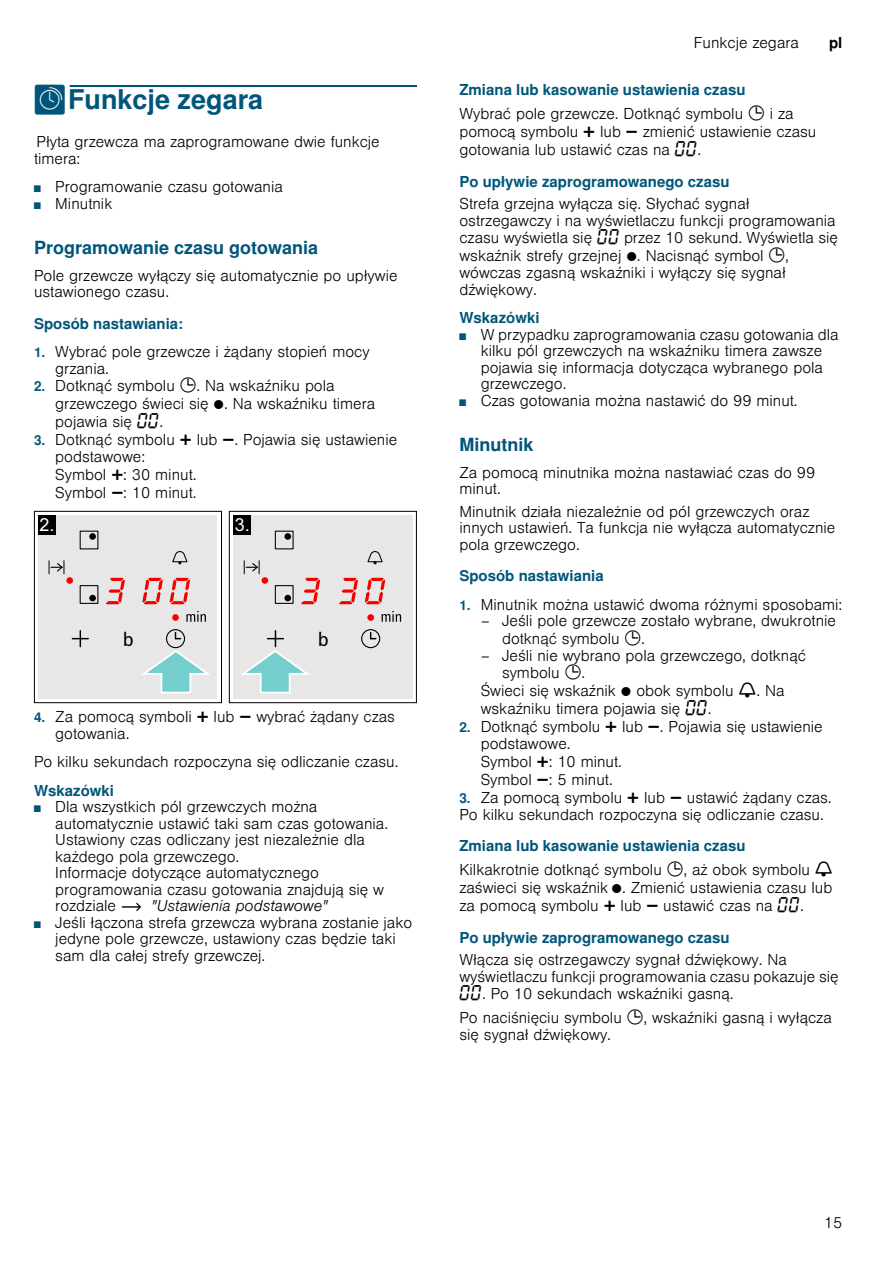
<style>
.page{position:relative;width:893px;height:1263px;background:#fff}
.page>*{position:absolute;margin:0;border:0;box-sizing:border-box;transform-origin:0 0}
.t1{font:700 27px "Nimbus San L";color:#00567a}
.t2{font:700 18px "Nimbus San L";color:#00567a}
.t3{font:300 15px/16.5px "Nimbus San L";color:#000}
.t4{font:700 15px "Nimbus San L";color:#00567a}
.t5{font:700 15px "Nimbus San L";color:#000}
.s1{font-family:"BSH Symb PG2";font-weight:400}
.s2{font-size:9px;color:#00567a}
.s3{font-weight:700;font-size:13.5px;color:#00567a}
.s4{font-family:"BSH Symb All";font-weight:400;font-size:16.5px}
.s5{font-family:"BSH Symb Gaggenau";font-weight:400;font-size:16.5px}
.s6{font-family:"BSH Symb PH1";font-weight:400}
.s7{font-style:italic}
.s8{font-weight:700;color:#00567a}
</style>
<div class="page">
<div style="left:70px;top:85px;width:347px;height:2px;border:1px solid #00567a"></div>
<svg style="left:34px;top:511px;width:187px;height:192px"></svg>
<svg style="left:229px;top:511px;width:187px;height:192px"></svg>
<h1 class="t1" style="left:34px;top:83px;width:231px"><span class="s1">O</span>Funkcje zegara</h1>
<p class="t3" style="left:34px;top:132px;width:347px">Płyta grzewcza ma zaprogramowane dwie funkcje timera:</p>
<p class="t3" style="left:34px;top:177px;width:250px"><span class="s2">■</span> Programowanie czasu gotowania</p>
<p class="t3" style="left:34px;top:194px;width:80px"><span class="s2">■</span> Minutnik</p>
<p class="t2" style="left:34px;top:237px;width:286px">Programowanie czasu gotowania</p>
<p class="t3" style="left:34px;top:266px;width:365px">Pole grzewcze wyłączy się automatycznie po upływie ustawionego czasu.</p>
<p class="t4" style="left:34px;top:314px;width:151px">Sposób nastawiania:</p>
<p class="t3" style="left:55px;top:342px;width:316px;text-indent:-21px"><span class="s3">1.</span> Wybrać pole grzewcze i żądany stopień mocy grzania.</p>
<p class="t3" style="left:55px;top:376px;width:321px;line-height:18px;text-indent:-21px"><span class="s3">2.</span> Dotknąć symbolu <span class="s4">0</span>. Na wskaźniku pola grzewczego świeci się <span class="s4">Ú</span>. Na wskaźniku timera pojawia się <span class="s4">‹‹</span>.</p>
<p class="t3" style="left:55px;top:430px;width:343px;line-height:17.5px;text-indent:-21px"><span class="s3">3.</span> Dotknąć symbolu <span class="s5">@</span> lub <span class="s5">A</span>. Pojawia się ustawienie podstawowe:<br>Symbol <span class="s5">@</span>: 30 minut.<br>Symbol <span class="s5">A</span>: 10 minut.</p>
<p class="t3" style="left:55px;top:706px;width:341px;line-height:17px;text-indent:-21px"><span class="s3">4.</span> Za pomocą symboli <span class="s5">@</span> lub <span class="s5">A</span> wybrać żądany czas gotowania.</p>
<p class="t3" style="left:34px;top:752px;width:366px">Po kilku sekundach rozpoczyna się odliczanie czasu.</p>
<p class="t4" style="left:34px;top:781px;width:82px">Wskazówki</p>
<p class="t3" style="left:55px;top:797px;width:334px;text-indent:-21px"><span class="s2">■</span> Dla wszystkich pól grzewczych można automatycznie ustawić taki sam czas gotowania.<br>Ustawiony czas odliczany jest niezależnie dla każdego pola grzewczego.<br>Informacje dotyczące automatycznego programowania czasu gotowania znajdują się w rozdziale <span class="s6">~</span> <span class="s7">"Ustawienia podstawowe"</span></p>
<p class="t3" style="left:55px;top:912px;width:358px;text-indent:-21px"><span class="s2">■</span> Jeśli łączona strefa grzewcza wybrana zostanie jako jedyne pole grzewcze, ustawiony czas będzie taki sam dla całej strefy grzewczej.</p>
<p class="t3" style="left:694px;top:33px;width:106px">Funkcje zegara</p>
<p class="t5" style="left:829px;top:34px;width:15px">pl</p>
<p class="t3" style="left:459px;top:77px;width:335px;line-height:23.5px"><span class="s8">Zmiana lub kasowanie ustawienia czasu<br></span>Wybrać pole grzewcze. Dotknąć symbolu <span class="s4">0</span> i za</p>
<p class="t3" style="left:459px;top:121px;width:358px;line-height:18px">pomocą symbolu <span class="s5">@</span> lub <span class="s5">A</span> zmienić ustawienie czasu gotowania lub ustawić czas na <span class="s4">‹‹</span>.</p>
<p class="t4" style="left:459px;top:172px;width:272px">Po upływie zaprogramowanego czasu</p>
<p class="t3" style="left:459px;top:194px;width:380px;line-height:17.1px">Strefa grzejna wyłącza się. Słychać sygnał ostrzegawczy i na wyświetlaczu funkcji programowania czasu wyświetla się <span class="s4">‹‹</span> przez 10 sekund. Wyświetla się wskaźnik strefy grzejnej <span class="s4">Ú</span>. Nacisnąć symbol <span class="s4">0</span>, wówczas zgasną wskaźniki i wyłączy się sygnał dźwiękowy.</p>
<p class="t4" style="left:459px;top:308px;width:82px">Wskazówki</p>
<p class="t3" style="left:480px;top:325px;width:359px;text-indent:-21px"><span class="s2">■</span> W przypadku zaprogramowania czasu gotowania dla kilku pól grzewczych na wskaźniku timera zawsze pojawia się informacja dotycząca wybranego pola grzewczego.</p>
<p class="t3" style="left:459px;top:391px;width:340px"><span class="s2">■</span> Czas gotowania można nastawić do 99 minut.</p>
<p class="t2" style="left:459px;top:433px;width:75px">Minutnik</p>
<p class="t3" style="left:459px;top:463px;width:357px">Za pomocą minutnika można nastawiać czas do 99 minut.</p>
<p class="t3" style="left:459px;top:502px;width:377px">Minutnik działa niezależnie od pól grzewczych oraz innych ustawień. Ta funkcja nie wyłącza automatycznie pola grzewczego.</p>
<p class="t4" style="left:459px;top:566px;width:146px">Sposób nastawiania</p>
<p class="t3" style="left:459px;top:595px;width:384px"><span class="s3">1.</span> Minutnik można ustawić dwoma różnymi sposobami:</p>
<p class="t3" style="left:502px;top:611px;width:335px;line-height:17.5px;text-indent:-21px">– Jeśli pole grzewcze zostało wybrane, dwukrotnie dotknąć symbolu <span class="s4">0</span>.</p>
<p class="t3" style="left:480px;top:646px;width:327px">– Jeśli nie wybrano pola grzewczego, dotknąć</p>
<p class="t3" style="left:502px;top:663px;width:85px">symbolu <span class="s4">0</span>.</p>
<p class="t3" style="left:480px;top:681px;width:305px">Świeci się wskaźnik <span class="s4">Ú</span> obok symbolu <span class="s4">V</span>. Na</p>
<p class="t3" style="left:480px;top:699px;width:232px">wskaźniku timera pojawia się <span class="s4">‹‹</span>.</p>
<p class="t3" style="left:480px;top:717px;width:343px;line-height:17.5px;text-indent:-21px"><span class="s3">2.</span> Dotknąć symbolu <span class="s5">@</span> lub <span class="s5">A</span>. Pojawia się ustawienie podstawowe.<br>Symbol <span class="s5">@</span>: 10 minut.<br>Symbol <span class="s5">A</span>: 5 minut.</p>
<p class="t3" style="left:459px;top:787px;width:374px;line-height:17px"><span class="s3">3.</span> Za pomocą symbolu <span class="s5">@</span> lub <span class="s5">A</span> ustawić żądany czas.<br>Po kilku sekundach rozpoczyna się odliczanie czasu.</p>
<p class="t3" style="left:459px;top:833px;width:375px;line-height:23.5px"><span class="s8">Zmiana lub kasowanie ustawienia czasu<br></span>Kilkakrotnie dotknąć symbolu <span class="s4">0</span>, aż obok symbolu <span class="s4">V</span></p>
<p class="t3" style="left:459px;top:877px;width:374px;line-height:18px">zaświeci się wskaźnik <span class="s4">Ú</span>. Zmienić ustawienia czasu lub za pomocą symbolu <span class="s5">@</span> lub <span class="s5">A</span> ustawić czas na <span class="s4">‹‹</span>.</p>
<p class="t4" style="left:459px;top:928px;width:272px">Po upływie zaprogramowanego czasu</p>
<p class="t3" style="left:459px;top:950px;width:380px;line-height:17px">Włącza się ostrzegawczy sygnał dźwiękowy. Na wyświetlaczu funkcji programowania czasu pokazuje się <span class="s4">‹‹</span>. Po 10 sekundach wskaźniki gasną.</p>
<p class="t3" style="left:459px;top:1008px;width:374px;line-height:17px">Po naciśnięciu symbolu <span class="s4">0</span>, wskaźniki gasną i wyłącza się sygnał dźwiękowy.</p>
<p class="t3" style="left:824px;top:1213px;width:20px">15</p>
</div>
